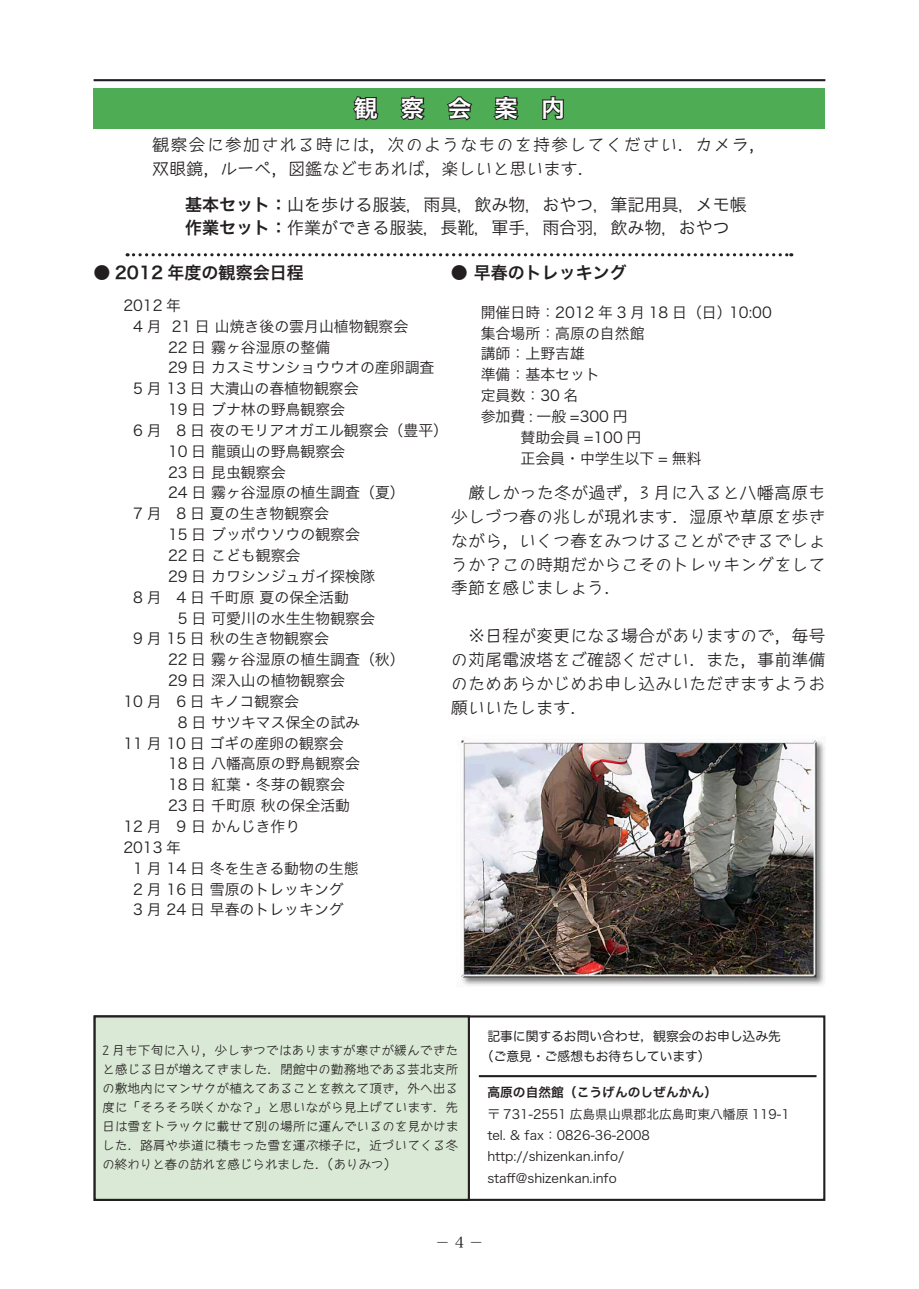
<style>
.page{position:relative;width:919px;height:1289px;background:#fff}
.page>*{position:absolute;margin:0;border:0;box-sizing:border-box;transform-origin:0 0}
.t1{font:23.4px "Hira Kaku Pro W6";color:#fff}
.t2{font:500 16.95px/23.9px "September";color:#231f20;text-align:justify}
.t3{font:16.95px/23.4px "Hira Kaku Pro W3";color:#231f20}
.t4{font:500 16.95px/23.9px "September";letter-spacing:.07em;color:#231f20}
.t5{font:16.95px "Hira Kaku Pro W6";color:#231f20}
.t6{font:14.85px "Hira Kaku Pro W3";color:#231f20}
.t7{font:500 12.75px/19.2px "September";color:#231f20;text-align:justify}
.t8{font:12.75px/21.3px "Hira Kaku Pro W3";color:#231f20}
.t9{font:12.75px/20.2px "Hira Maru Pro W4";color:#231f20}
.t10{font:12.75px "Hira Kaku Pro W6";color:#231f20}
.s1{font-family:"Hira Kaku Pro W6"}
</style>
<div class="page">
<div style="left:94px;top:88px;width:731px;height:41px;background:#4eac54"></div>
<div style="left:95px;top:1016px;width:374px;height:183px;background:#dae9d5"></div>
<div style="left:94px;top:1015px;width:376px;height:185px;border:2px solid #231f20"></div>
<hr style="left:479px;top:1075px;width:337px;height:2px;background:#231f20">
<svg style="left:353px;top:96px;width:26px;height:25px"></svg>
<svg style="left:400px;top:96px;width:25px;height:24px"></svg>
<svg style="left:447px;top:96px;width:26px;height:25px"></svg>
<svg style="left:493px;top:96px;width:26px;height:24px"></svg>
<svg style="left:542px;top:96px;width:22px;height:24px"></svg>
<hr style="left:94px;top:79px;width:731px;height:2px;background:#231f20">
<svg style="left:127px;top:253px;width:664px;height:3px"></svg>
<img style="left:461px;top:740px;width:364px;height:246px">
<h1 class="t1" style="left:354px;top:87px;width:212px">観　察　会　案　内</h1>
<p class="t4" style="left:152px;top:132px;width:615px">観察会に参加される時には，次のようなものを持参してください．カメラ，双眼鏡，ルーペ，図鑑などもあれば，楽しいと思います．</p>
<p class="t3" style="left:185px;top:192px;width:563px"><span class="s1">基本セット：</span>山を歩ける服装，雨具，飲み物，おやつ，筆記用具，メモ帳<span class="s1">作業セット：</span>作業ができる服装，長靴，軍手，雨合羽，飲み物，おやつ</p>
<p class="t5" style="left:94px;top:257px;width:212px">● 2012 年度の観察会日程</p>
<p class="t6" style="left:123px;top:292px;width:59px">2012 年</p>
<p class="t6" style="left:133px;top:313px;width:276px">4 月 21 日 山焼き後の雲月山植物観察会</p>
<p class="t6" style="left:168px;top:334px;width:164px">22 日 霧ヶ谷湿原の整備</p>
<p class="t6" style="left:168px;top:354px;width:268px">29 日 カスミサンショウウオの産卵調査</p>
<p class="t6" style="left:133px;top:375px;width:227px">5 月 13 日 大潰山の春植物観察会</p>
<p class="t6" style="left:168px;top:396px;width:179px">19 日 ブナ林の野鳥観察会</p>
<p class="t6" style="left:133px;top:417px;width:316px">6 月 8 日 夜のモリアオガエル観察会（豊平）</p>
<p class="t6" style="left:168px;top:438px;width:179px">10 日 龍頭山の野鳥観察会</p>
<p class="t6" style="left:168px;top:459px;width:119px">23 日 昆虫観察会</p>
<p class="t6" style="left:168px;top:479px;width:238px">24 日 霧ヶ谷湿原の植生調査（夏）</p>
<p class="t6" style="left:133px;top:500px;width:197px">7 月 8 日 夏の生き物観察会</p>
<p class="t6" style="left:168px;top:521px;width:193px">15 日 ブッポウソウの観察会</p>
<p class="t6" style="left:168px;top:542px;width:134px">22 日 こども観察会</p>
<p class="t6" style="left:168px;top:563px;width:208px">29 日 カワシンジュガイ探検隊</p>
<p class="t6" style="left:133px;top:584px;width:217px">8 月 4 日 千町原 夏の保全活動</p>
<p class="t6" style="left:178px;top:604px;width:199px">5 日 可愛川の水生生物観察会</p>
<p class="t6" style="left:133px;top:625px;width:197px">9 月 15 日 秋の生き物観察会</p>
<p class="t6" style="left:168px;top:646px;width:238px">22 日 霧ヶ谷湿原の植生調査（秋）</p>
<p class="t6" style="left:168px;top:667px;width:179px">29 日 深入山の植物観察会</p>
<p class="t6" style="left:123px;top:688px;width:177px">10 月 6 日 キノコ観察会</p>
<p class="t6" style="left:178px;top:709px;width:184px">8 日 サツキマス保全の試み</p>
<p class="t6" style="left:123px;top:729px;width:222px">11 月 10 日 ゴギの産卵の観察会</p>
<p class="t6" style="left:168px;top:750px;width:193px">18 日 八幡高原の野鳥観察会</p>
<p class="t6" style="left:168px;top:771px;width:179px">18 日 紅葉・冬芽の観察会</p>
<p class="t6" style="left:168px;top:792px;width:184px">23 日 千町原 秋の保全活動</p>
<p class="t6" style="left:123px;top:813px;width:178px">12 月 9 日 かんじき作り</p>
<p class="t6" style="left:123px;top:834px;width:59px">2013 年</p>
<p class="t6" style="left:133px;top:854px;width:227px">1 月 14 日 冬を生きる動物の生態</p>
<p class="t6" style="left:133px;top:875px;width:212px">2 月 16 日 雪原のトレッキング</p>
<p class="t6" style="left:133px;top:896px;width:212px">3 月 24 日 早春のトレッキング</p>
<p class="t5" style="left:451px;top:257px;width:177px">● 早春のトレッキング</p>
<p class="t6" style="left:480px;top:299px;width:292px">開催日時：2012 年 3 月 18 日（日）10:00</p>
<p class="t6" style="left:480px;top:320px;width:165px">集合場所：高原の自然館</p>
<p class="t6" style="left:480px;top:340px;width:106px">講師：上野吉雄</p>
<p class="t6" style="left:480px;top:361px;width:121px">準備：基本セット</p>
<p class="t6" style="left:480px;top:382px;width:99px">定員数：30 名</p>
<p class="t6" style="left:480px;top:403px;width:148px">参加費 : 一般 =300 円</p>
<p class="t6" style="left:490px;top:424px;width:152px">　　賛助会員 =100 円</p>
<p class="t6" style="left:490px;top:445px;width:212px">　　正会員・中学生以下 = 無料</p>
<p class="t2" style="left:451px;top:480px;width:376px;text-indent:17px">厳しかった冬が過ぎ，3 月に入ると八幡高原も少しづつ春の兆しが現れます．湿原や草原を歩きながら，いくつ春をみつけることができるでしょうか？この時期だからこそのトレッキングをして季節を感じましょう．</p>
<p class="t2" style="left:451px;top:623px;width:376px;text-indent:17px">※日程が変更になる場合がありますので，毎号の苅尾電波塔をご確認ください．また，事前準備のためあらかじめお申し込みいただきますようお願いいたします．</p>
<p class="t7" style="left:102px;top:1040px;width:358px">2 月も下旬に入り，少しずつではありますが寒さが緩んできたと感じる日が増えてきました．閉館中の勤務地である芸北支所の敷地内にマンサクが植えてあることを教えて頂き，外へ出る度に「そろそろ咲くかな？」と思いながら見上げています．先日は雪をトラックに載せて別の場所に運んでいるのを見かけました．路肩や歩道に積もった雪を運ぶ様子に，近づいてくる冬の終わりと春の訪れを感じられました．（ありみつ）</p>
<p class="t9" style="left:481px;top:1024px;width:301px;text-indent:6px">記事に関するお問い合わせ，観察会のお申し込み先（ご意見・ご感想もお待ちしています）</p>
<p class="t10" style="left:487px;top:1080px;width:231px">高原の自然館（こうげんのしぜんかん）</p>
<p class="t8" style="left:487px;top:1102px;width:304px">〒 731-2551 広島県山県郡北広島町東八幡原 119-1 tel. &amp; fax：0826-36-2008<br>http://shizenkan.info/<br>staff@shizenkan.info</p>
</div>
